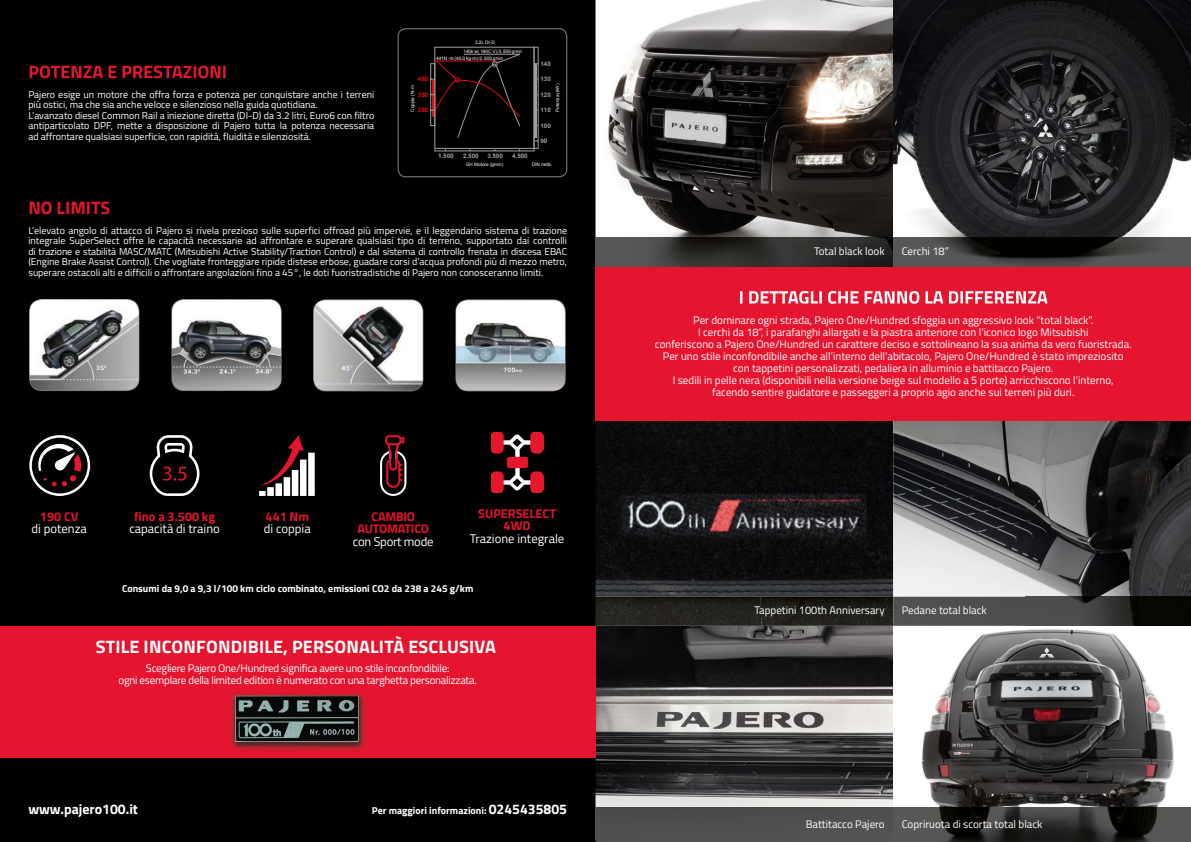
<style>
.page{position:relative;width:1191px;height:842px;background:#fff}
.page>*{position:absolute;margin:0;border:0;box-sizing:border-box;transform-origin:0 0}
.t1{font:700 18px "Titillium Web";letter-spacing:.01em;color:#fff}
.t2{font:700 18px "Titillium Web";color:#e5142f}
.t3{font:700 14px "Titillium Web";color:#fff}
.t4{font:12.6px "Titillium Web";color:#fff}
.t5{font:700 12.6px/12.6px "Titillium Web";color:#e5142f;text-align:center}
.t6{font:700 12.6px/12.6px "Titillium Web";letter-spacing:-.02em;color:#e5142f;text-align:center}
.t7{font:12.6px "Titillium Web";letter-spacing:-.02em;color:#fff}
.t8{font:11px/12px "Titillium Web";color:#fff;text-align:center}
.t9{font:11px/12px "Titillium Web";letter-spacing:-.02em;color:#fff;text-align:center}
.t10{font:10px/10.5px "Titillium Web";color:#fff;text-align:justify}
.t11{font:700 10px "Titillium Web";color:#fff}
.t12{font:700 6.2px "Arial";color:#9e9e9c}
.t13{font:700 6.2px "Arial";color:#e30916}
.t14{font:4.7px "Arial";color:#fff}
.s1{color:#010202}
.s2{font-size:14px}
</style>
<div class="page">
<div style="left:0;top:0;width:595px;height:842px;background:#000"></div>
<svg style="left:30px;top:66px;width:196px;height:12px"></svg>
<div style="left:435px;top:47px;width:99px;height:101px;border:1px solid #9e9e9c"></div>
<svg style="left:430px;top:54px;width:90px;height:85px"></svg>
<div style="left:534px;top:47px;width:4px;height:101px;border:1px solid #9e9e9c"></div>
<div style="left:398px;top:28px;width:169px;height:149px;border:1px solid #878787;border-radius:8px"></div>
<img style="left:595px;top:421px;width:298px;height:386px">
<img style="left:893px;top:421px;width:298px;height:386px">
<svg style="left:29px;top:435px;width:61px;height:61px"></svg>
<svg style="left:149px;top:435px;width:51px;height:61px"></svg>
<svg style="left:380px;top:435px;width:26px;height:61px"></svg>
<svg style="left:259px;top:435px;width:56px;height:61px"></svg>
<div style="left:0;top:626px;width:595px;height:131px;background:#e5142f"></div>
<img style="left:231px;top:693px;width:135px;height:57px">
<img style="left:595px;top:597px;width:596px;height:29px">
<img style="left:595px;top:807px;width:596px;height:35px">
<div style="left:595px;top:266px;width:596px;height:155px;background:#e5142f"></div>
<img style="left:595px;top:0;width:298px;height:237px">
<img style="left:893px;top:0;width:298px;height:237px">
<svg style="left:740px;top:291px;width:307px;height:13px"></svg>
<img style="left:595px;top:237px;width:596px;height:29px">
<img style="left:29px;top:299px;width:111px;height:92px">
<img style="left:171px;top:299px;width:111px;height:92px">
<img style="left:313px;top:299px;width:111px;height:93px">
<img style="left:455px;top:299px;width:111px;height:93px">
<img style="left:491px;top:432px;width:52px;height:61px">
<p class="t14" style="left:475px;top:40px;width:21px">3.2L DI-D</p>
<p class="t10" style="left:28px;top:89px;width:347px;text-align:left">Pajero esige un motore che offra forza e potenza per conquistare anche i terreni più ostici, ma che sia anche veloce e silenzioso nella guida quotidiana.<br>L’avanzato diesel Common Rail a iniezione diretta (DI-D) da 3.2 litri, Euro6 con filtro antiparticolato DPF, mette a disposizione di Pajero tutta la potenza necessaria ad affrontare qualsiasi superficie, con rapidità, fluidità e silenziosità.</p>
<h1 class="t2" style="left:28px;top:194px;width:84px">NO LIMITS</h1>
<p class="t14" style="left:463px;top:48px;width:60px">140k w( 190C V)/3.500 gmin</p>
<p class="t14" style="left:436px;top:55px;width:68px">441N -m (45.0 kg-m)/2.000 gmin</p>
<p class="t12" style="left:540px;top:59px;width:12px">140</p>
<p class="t13" style="left:418px;top:75px;width:12px">450</p>
<p class="t12" style="left:540px;top:75px;width:12px">130</p>
<p class="t13" style="left:418px;top:90px;width:12px">350</p>
<p class="t13" style="left:418px;top:106px;width:12px">250</p>
<p class="t14" style="left:409px;top:112px;width:30px;rotate:-90deg">Coppia (N-m<span class="s1">)</span></p>
<p class="t14" style="left:554px;top:112px;width:30px;rotate:-90deg">Potenza (kW)</p>
<p class="t12" style="left:540px;top:90px;width:12px">120</p>
<p class="t12" style="left:540px;top:106px;width:12px">110</p>
<p class="t12" style="left:540px;top:121px;width:12px">100</p>
<p class="t12" style="left:540px;top:137px;width:8px">90</p>
<p class="t12" style="left:438px;top:152px;width:17px">1.500</p>
<p class="t12" style="left:463px;top:152px;width:17px">2.500</p>
<p class="t12" style="left:487px;top:152px;width:17px">3.500</p>
<p class="t12" style="left:512px;top:152px;width:17px">4.500</p>
<p class="t14" style="left:465px;top:161px;width:39px">Giri Motore (gmin)</p>
<p class="t14" style="left:532px;top:161px;width:21px">DIN netto</p>
<p class="t10" style="left:28px;top:224px;width:540px">L’elevato angolo di attacco di Pajero si rivela prezioso sulle superfici offroad più impervie, e il leggendario sistema di trazione integrale SuperSelect offre le capacità necessarie ad affrontare e superare qualsiasi tipo di terreno, supportato dai controlli di trazione e stabilità MASC/MATC (Mitsubishi Active Stability/Traction Control) e dal sistema di controllo frenata in discesa EBAC (Engine Brake Assist Control). Che vogliate fronteggiare ripide distese erbose, guadare corsi d’acqua profondi più di mezzo metro, superare ostacoli alti e difficili o affrontare angolazioni fino a 45°, le doti fuoristradistiche di Pajero non conosceranno limiti.</p>
<p class="t5" style="left:40px;top:509px;width:40px">190 CV</p>
<p class="t4" style="left:32px;top:520px;width:57px">di potenza</p>
<p class="t5" style="left:134px;top:509px;width:83px">fino a 3.500 kg</p>
<p class="t4" style="left:129px;top:520px;width:92px">capacità di traino</p>
<p class="t6" style="left:357px;top:509px;width:73px">CAMBIO<br>AUTOMATICO</p>
<p class="t7" style="left:353px;top:532px;width:82px">con Sport mode</p>
<p class="t5" style="left:265px;top:509px;width:45px">441 Nm</p>
<p class="t4" style="left:264px;top:520px;width:48px">di coppia</p>
<p class="t5" style="left:478px;top:506px;width:79px">SUPERSELECT<br>4WD</p>
<p class="t4" style="left:470px;top:529px;width:96px">Trazione integrale</p>
<p class="t11" style="left:122px;top:580px;width:353px">Consumi da 9,0 a 9,3 l/100 km ciclo combinato, emissioni CO2 da 238 a 245 g/km</p>
<h1 class="t1" style="left:96px;top:633px;width:402px">STILE INCONFONDIBILE, PERSONALITÀ ESCLUSIVA</h1>
<p class="t9" style="left:118px;top:661px;width:360px">Scegliere Pajero One/Hundred significa avere uno stile inconfondibile:<br>ogni esemplare della limited edition è numerato con una targhetta personalizzata.</p>
<h2 class="t3" style="left:28px;top:798px;width:111px">www.pajero100.it</h2>
<p class="t11" style="left:372px;top:802px;width:197px">Per maggiori informazioni: <span class="s2">0245435805</span></p>
<p class="t8" style="left:814px;top:244px;width:72px">Total black look</p>
<p class="t8" style="left:901px;top:244px;width:49px">Cerchi 18”</p>
<p class="t8" style="left:655px;top:314px;width:478px">Per dominare ogni strada, Pajero One/Hundred sfoggia un aggressivo look “total black”.<br>I cerchi da 18”, i parafanghi allargati e la piastra anteriore con l’iconico logo Mitsubishi<br>conferiscono a Pajero One/Hundred un carattere deciso e sottolineano la sua anima da vero fuoristrada.<br>Per uno stile inconfondibile anche all’interno dell’abitacolo, Pajero One/Hundred è stato impreziosito con tappetini personalizzati, pedaliera in alluminio e battitacco Pajero.<br>I sedili in pelle nera (disponibili nella versione beige sul modello a 5 porte) arricchiscono l’interno, facendo sentire guidatore e passeggeri a proprio agio anche sui terreni più duri.</p>
<p class="t8" style="left:754px;top:604px;width:132px">Tappetini 100th Anniversary</p>
<p class="t8" style="left:901px;top:604px;width:87px">Pedane total black</p>
<p class="t8" style="left:805px;top:817px;width:80px">Battitacco Pajero</p>
<p class="t8" style="left:901px;top:817px;width:142px">Copriruota di scorta total black</p>
</div>
